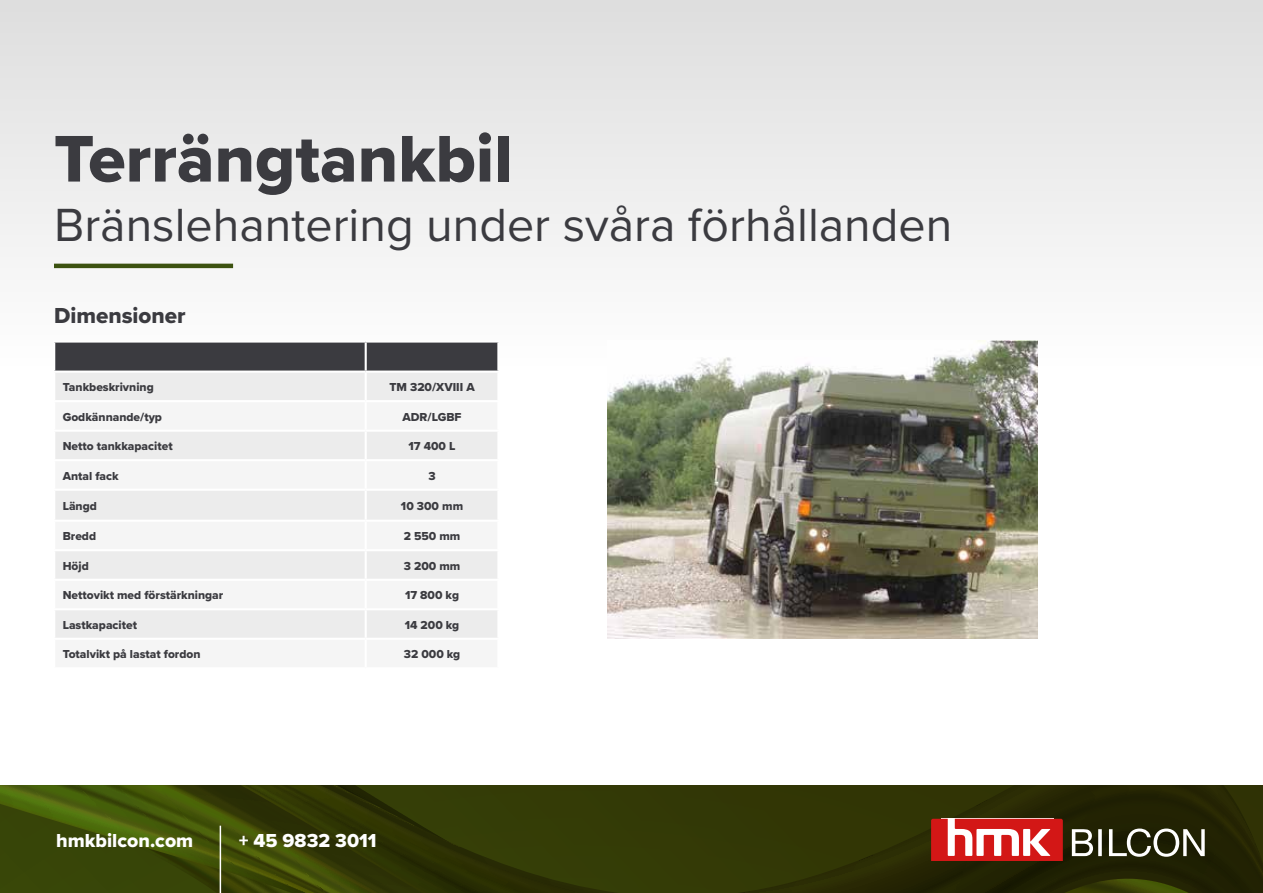
<style>
.page{position:relative;width:1263px;height:893px;background:#fff}
.page>*{position:absolute;margin:0;border:0;box-sizing:border-box;transform-origin:0 0}
.t1{font:68.4px "Proxima Nova Extrabld";color:#3b3b40}
.t2{font:48.3px "Proxima Nova";color:#3b3b40}
.t3{font:22.5px "Proxima Nova Extrabld";color:#3b3b40}
.t4{font:19.5px "Proxima Nova Extrabld";color:#fff}
.t5{font:12px "Proxima Nova Extrabld";color:#3b3b40}
</style>
<div class="page">
<div style="left:0;top:0;width:1263px;height:366px;background:linear-gradient(to bottom,#dedede,#fefefe)"></div>
<svg style="left:0;top:785px;width:1263px;height:108px;background:#333b06"></svg>
<svg style="left:925px;top:819px;width:280px;height:74px;background:#613f28"></svg>
<hr style="left:220px;top:826px;width:1px;height:67px;background:#fff">
<div style="left:55px;top:343px;width:442px;height:28px;background:#3b3b40"></div>
<div style="left:55px;top:373px;width:442px;height:27px;background:#ececec"></div>
<svg style="left:55px;top:432px;width:442px;height:206px;fill:#ececec"></svg>
<hr style="left:53px;top:340px;width:313px;height:3px;background:#fff">
<hr style="left:53px;top:343px;width:2px;height:28px;background:#fff">
<hr style="left:366px;top:340px;width:133px;height:3px;background:#fff">
<hr style="left:365px;top:343px;width:2px;height:28px;background:#fff">
<hr style="left:497px;top:343px;width:2px;height:28px;background:#fff">
<hr style="left:365px;top:373px;width:2px;height:27px;background:#fff">
<hr style="left:365px;top:432px;width:2px;height:27px;background:#fff">
<hr style="left:53px;top:459px;width:313px;height:2px;background:#fff">
<hr style="left:366px;top:459px;width:133px;height:2px;background:#fff">
<hr style="left:365px;top:461px;width:2px;height:28px;background:#fff">
<hr style="left:53px;top:489px;width:313px;height:2px;background:#fff">
<hr style="left:366px;top:489px;width:133px;height:2px;background:#fff">
<hr style="left:365px;top:491px;width:2px;height:29px;background:#fff">
<hr style="left:53px;top:520px;width:313px;height:2px;background:#fff">
<hr style="left:366px;top:520px;width:133px;height:2px;background:#fff">
<hr style="left:365px;top:522px;width:2px;height:27px;background:#fff">
<hr style="left:53px;top:549px;width:313px;height:2px;background:#fff">
<hr style="left:366px;top:549px;width:133px;height:2px;background:#fff">
<hr style="left:365px;top:551px;width:2px;height:28px;background:#fff">
<hr style="left:53px;top:579px;width:313px;height:2px;background:#fff">
<hr style="left:366px;top:579px;width:133px;height:2px;background:#fff">
<hr style="left:365px;top:581px;width:2px;height:27px;background:#fff">
<hr style="left:53px;top:608px;width:313px;height:2px;background:#fff">
<hr style="left:366px;top:608px;width:133px;height:2px;background:#fff">
<hr style="left:365px;top:610px;width:2px;height:28px;background:#fff">
<hr style="left:54px;top:264px;width:179px;height:4px;background:#3c5210">
<img style="left:608px;top:340px;width:430px;height:299px">
<h1 class="t1" style="left:54px;top:108px;width:460px">Terrängtankbil</h1>
<h2 class="t2" style="left:54px;top:189px;width:900px">Bränslehantering under svåra förhållanden</h2>
<h3 class="t3" style="left:54px;top:299px;width:133px">Dimensioner</h3>
<p class="t5" style="left:63px;top:378px;width:93px">Tankbeskrivning</p>
<p class="t5" style="left:389px;top:378px;width:87px">TM 320/XVIII A</p>
<p class="t5" style="left:63px;top:408px;width:101px">Godkännande/typ</p>
<p class="t5" style="left:402px;top:408px;width:61px">ADR/LGBF</p>
<p class="t5" style="left:63px;top:437px;width:111px">Netto tankkapacitet</p>
<p class="t5" style="left:409px;top:437px;width:48px">17 400 L</p>
<p class="t5" style="left:63px;top:467px;width:58px">Antal fack</p>
<p class="t5" style="left:428px;top:467px;width:9px">3</p>
<p class="t5" style="left:63px;top:497px;width:36px">Längd</p>
<p class="t5" style="left:401px;top:497px;width:64px">10 300 mm</p>
<p class="t5" style="left:63px;top:527px;width:35px">Bredd</p>
<p class="t5" style="left:404px;top:527px;width:58px">2 550 mm</p>
<p class="t5" style="left:63px;top:557px;width:28px">Höjd</p>
<p class="t5" style="left:404px;top:557px;width:58px">3 200 mm</p>
<p class="t5" style="left:63px;top:586px;width:162px">Nettovikt med förstärkningar</p>
<p class="t5" style="left:405px;top:586px;width:56px">17 800 kg</p>
<p class="t5" style="left:63px;top:616px;width:76px">Lastkapacitet</p>
<p class="t5" style="left:405px;top:616px;width:56px">14 200 kg</p>
<p class="t5" style="left:63px;top:645px;width:139px">Totalvikt på lastat fordon</p>
<p class="t5" style="left:404px;top:645px;width:58px">32 000 kg</p>
<h3 class="t4" style="left:56px;top:826px;width:139px">hmkbilcon.com</h3>
<h3 class="t4" style="left:239px;top:826px;width:139px">+ 45 9832 3011</h3>
</div>
